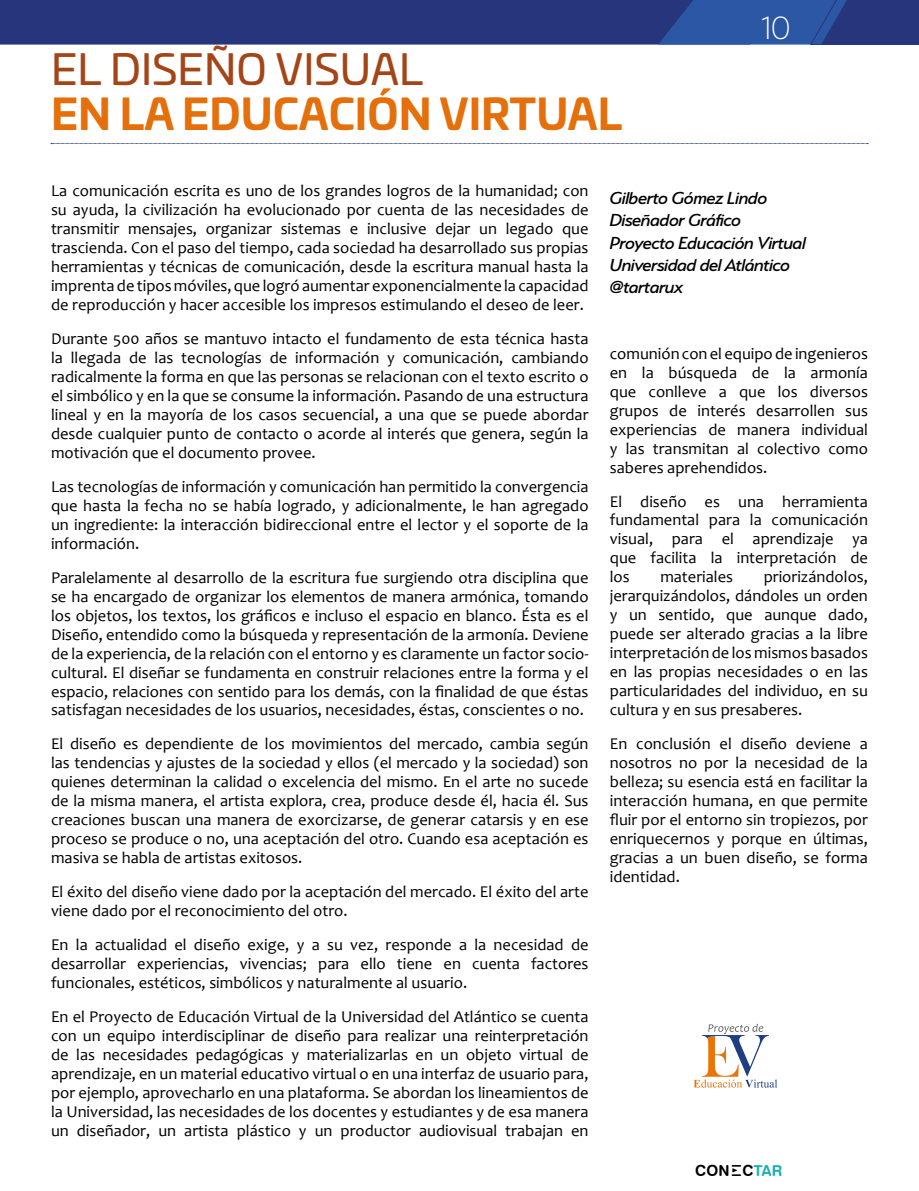
<style>
.page{position:relative;width:919px;height:1191px;background:#fff}
.page>*{position:absolute;margin:0;border:0;box-sizing:border-box;transform-origin:0 0}
.t1{font:700 42px "Univia Pro";color:#e46f0b}
.t2{font:42px "Univia Pro";color:#a44517}
.t3{font:200 36px "Serenity";color:#fff}
.t4{font:italic 500 19.5px/22.4px "Serenity";letter-spacing:-.025em;color:#000}
.t5{font:16.5px/18.9px "Candara";color:#000;text-align:justify}
.t6{font:15px "Swiss 721 BT Bold Rounded";color:#000}
.s1{color:#1cafb4}
</style>
<div class="page">
<svg style="left:732px;top:1165px;width:8px;height:10px"></svg>
<svg style="left:0;top:0;width:918px;height:45px;background:#283c83"></svg>
<svg style="left:693px;top:1023px;width:84px;height:64px"></svg>
<svg style="left:51px;top:143px;width:817px;height:1px"></svg>
<h1 class="t2" style="left:51px;top:38px;width:374px">EL DISEÑO VISUAL</h1>
<h1 class="t1" style="left:51px;top:81px;width:573px">EN LA EDUCACIÓN VIRTUAL</h1>
<h2 class="t3" style="left:761px;top:9px;width:30px">10</h2>
<p class="t5" style="left:51px;top:181px;width:539px">La comunicación escrita es uno de los grandes logros de la humanidad; con su ayuda, la civilización ha evolucionado por cuenta de las necesidades de transmitir mensajes, organizar sistemas e inclusive dejar un legado que trascienda. Con el paso del tiempo, cada sociedad ha desarrollado sus propias herramientas y técnicas de comunicación, desde la escritura manual hasta la imprenta de tipos móviles, que logró aumentar exponencialmente la capacidad de reproducción y hacer accesible los impresos estimulando el deseo de leer.</p>
<p class="t5" style="left:51px;top:329px;width:539px">Durante 500 años se mantuvo intacto el fundamento de esta técnica hasta la llegada de las tecnologías de información y comunicación, cambiando radicalmente la forma en que las personas se relacionan con el texto escrito o el simbólico y en la que se consume la información. Pasando de una estructura lineal y en la mayoría de los casos secuencial, a una que se puede abordar desde cualquier punto de contacto o acorde al interés que genera, según la motivación que el documento provee.</p>
<p class="t5" style="left:51px;top:476px;width:539px">Las tecnologías de información y comunicación han permitido la convergencia que hasta la fecha no se había logrado, y adicionalmente, le han agregado un ingrediente: la interacción bidireccional entre el lector y el soporte de la información.</p>
<p class="t5" style="left:51px;top:567px;width:539px">Paralelamente al desarrollo de la escritura fue surgiendo otra disciplina que se ha encargado de organizar los elementos de manera armónica, tomando los objetos, los textos, los gráficos e incluso el espacio en blanco. Ésta es el Diseño, entendido como la búsqueda y representación de la armonía. Deviene de la experiencia, de la relación con el entorno y es claramente un factor socio&shy;cultural. El diseñar se fundamenta en construir relaciones entre la forma y el espacio, relaciones con sentido para los demás, con la finalidad de que éstas satisfagan necesidades de los usuarios, necesidades, éstas, conscientes o no.</p>
<p class="t5" style="left:51px;top:734px;width:539px">El diseño es dependiente de los movimientos del mercado, cambia según las tendencias y ajustes de la sociedad y ellos (el mercado y la sociedad) son quienes determinan la calidad o excelencia del mismo. En el arte no sucede de la misma manera, el artista explora, crea, produce desde él, hacia él. Sus creaciones buscan una manera de exorcizarse, de generar catarsis y en ese proceso se produce o no, una aceptación del otro. Cuando esa aceptación es masiva se habla de artistas exitosos.</p>
<p class="t5" style="left:51px;top:882px;width:539px">El éxito del diseño viene dado por la aceptación del mercado. El éxito del arte viene dado por el reconocimiento del otro.</p>
<p class="t5" style="left:51px;top:935px;width:539px">En la actualidad el diseño exige, y a su vez, responde a la necesidad de desarrollar experiencias, vivencias; para ello tiene en cuenta factores funcionales, estéticos, simbólicos y naturalmente al usuario.</p>
<p class="t5" style="left:51px;top:1007px;width:539px">En el Proyecto de Educación Virtual de la Universidad del Atlántico se cuenta con un equipo interdisciplinar de diseño para realizar una reinterpretación de las necesidades pedagógicas y materializarlas en un objeto virtual de aprendizaje, en un material educativo virtual o en una interfaz de usuario para, por ejemplo, aprovecharlo en una plataforma. Se abordan los lineamientos de la Universidad, las necesidades de los docentes y estudiantes y de esa manera un diseñador, un artista plástico y un productor audiovisual trabajan en</p>
<p class="t4" style="left:609px;top:186px;width:198px">Gilberto Gómez Lindo<br>Diseñador Gráfico<br>Proyecto Educación Virtual<br>Universidad del Atlántico @tartarux</p>
<p class="t5" style="left:609px;top:344px;width:259px">comunión con el equipo de ingenieros en la búsqueda de la armonía que conlleve a que los diversos grupos de interés desarrollen sus experiencias de manera individual y las transmitan al colectivo como saberes aprehendidos.</p>
<p class="t5" style="left:609px;top:491px;width:260px">El diseño es una herramienta fundamental para la comunicación visual, para el aprendizaje ya que facilita la interpretación de los</p>
<p class="t5" style="left:609px;top:567px;width:259px;text-indent:154px">priorizándolos, jerarquizándolos, dándoles un orden y un sentido, que aunque dado, puede ser alterado gracias a la libre interpretación de los mismos basados en las propias necesidades o en las particularidades del individuo, en su cultura y en sus presaberes.</p>
<p class="t5" style="left:609px;top:734px;width:259px">En conclusión el diseño deviene a nosotros no por la necesidad de la belleza; su esencia está en facilitar la interacción humana, en que permite fluir por el entorno sin tropiezos, por enriquecernos y porque en últimas, gracias a un buen diseño, se forma identidad.</p>
<p class="t5" style="left:660px;top:567px;width:74px">materiales</p>
<p class="t6" style="left:695px;top:1161px;width:89px">CON C<span class="s1">TAR</span></p>
</div>
